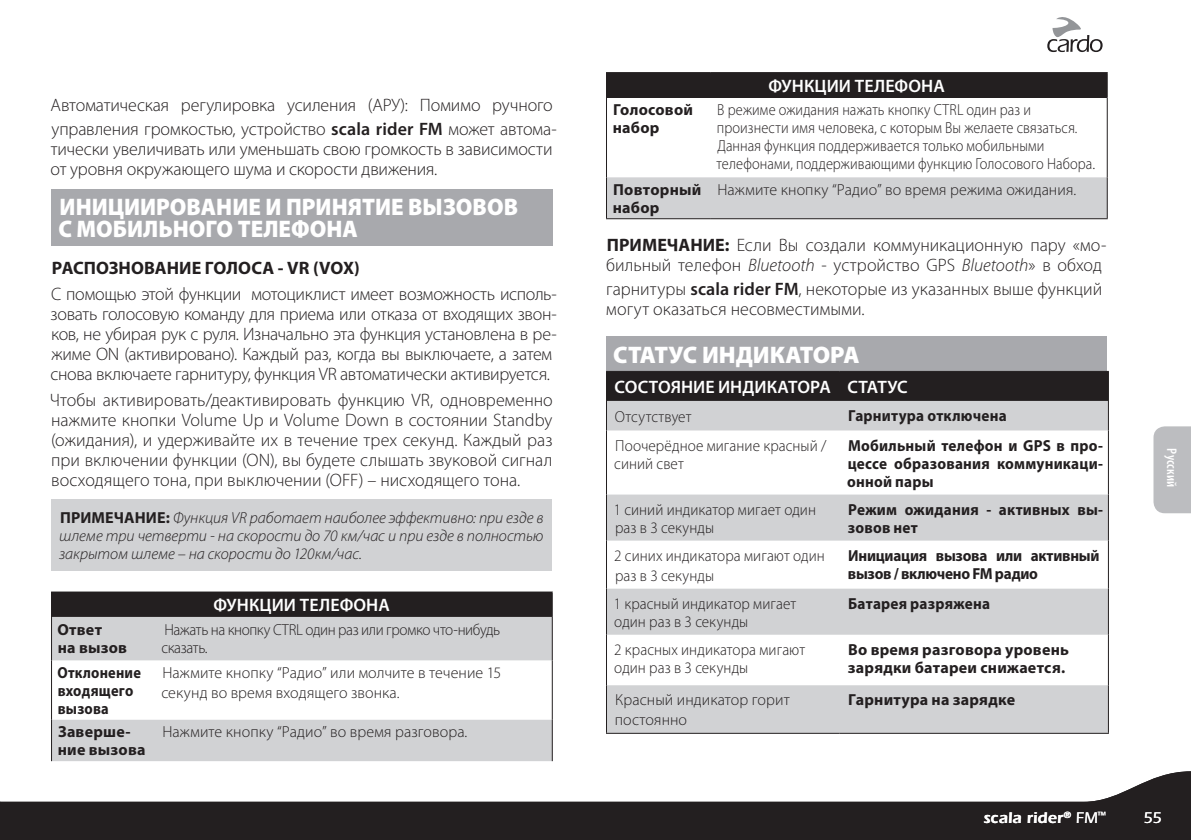
<style>
.page{position:relative;width:1191px;height:840px;background:#fff}
.page>*{position:absolute;margin:0;border:0;box-sizing:border-box;transform-origin:0 0}
._66{font:900 24px/22px "Myriad Pro";color:#fff;scale:.95 1}
._66-2{font:900 24px "Myriad Pro";color:#fff}
.Intented_Regular_Bod{font:300 18px/20px "Myriad Pro";letter-spacing:-.015em;color:#231f20}
.PRIMARY_Body_Text{font:300 18px/20px "Myriad Pro";color:#231f20}
.t1{font:600 18px "Myriad Pro";color:#fff}
.Bold_Text_size_Subhe{font:700 18px "Myriad Pro";color:#231f20}
.As_in_French{font:300 16px/18px "Myriad Pro";letter-spacing:.005em;color:#231f20;scale:.9 1}
.As_in_French-2{font:300 16px/20px "Myriad Pro";letter-spacing:.005em;color:#231f20}
.As_in_French-3{font:300 16px/18px "Myriad Pro";letter-spacing:.005em;color:#231f20;scale:.95 1}
.Intented_Regular_Bod-2{font:italic 300 16px/18px "Myriad Pro";letter-spacing:-.005em;color:#231f20;text-align:justify}
.Intented_Regular_Bod-3{font:700 16px/18px "Myriad Pro";letter-spacing:.015em;color:#231f20;text-align:justify;scale:.95 1}
.Intented_Regular_Bod-4{font:700 16px/18px "Myriad Pro";letter-spacing:.015em;color:#231f20}
.As_in_French-4{font:300 16px/18px "Myriad Pro";letter-spacing:-.025em;color:#231f20;scale:.95 1}
.Intented_Regular_Bod-5{font:700 16px/18px "Myriad Pro";letter-spacing:-.015em;color:#231f20;scale:.95 1}
.Intented_Regular_Bod-6{font:300 16px/18px "Myriad Pro";letter-spacing:.005em;color:#231f20;scale:.95 1}
.Intented_Regular_Bod-7{font:700 16px/18px "Myriad Pro";letter-spacing:.015em;color:#231f20;scale:.9 1}
.t2{font:600 16px "Itc Eras";letter-spacing:.01em;color:#fff}
.t3{font:500 16px "Itc Eras";color:#fff}
.t4{font:600 condensed 14px "Myriad Pro";letter-spacing:.02em;color:#fff}
.s1{font-weight:600}
.s2{font-weight:700;font-style:normal}
.s3{font-weight:700}
.s4{font-style:italic}
.s5{font-weight:500}
</style>
<div class="page">
<svg style="left:1047px;top:17px;width:55px;height:35px"></svg>
<div style="left:1153px;top:426px;width:38px;height:87px;background:#bcbdc0"></div>
<svg style="left:0;top:771px;width:1191px;height:68px;fill:#231f20"></svg>
<div style="left:51px;top:189px;width:502px;height:56px;background:#a8a9ad"></div>
<div style="left:51px;top:499px;width:501px;height:71px;background:#d1d2d4"></div>
<div style="left:52px;top:591px;width:500px;height:25px;background:#231f20"></div>
<svg style="left:52px;top:616px;width:500px;height:144px;fill:#d1d2d4"></svg>
<hr style="left:51px;top:616px;width:1px;height:44px;background:#231f20">
<hr style="left:552px;top:616px;width:1px;height:44px;background:#231f20">
<hr style="left:51px;top:660px;width:1px;height:59px;background:#231f20">
<hr style="left:552px;top:660px;width:1px;height:59px;background:#231f20">
<hr style="left:51px;top:719px;width:1px;height:41px;background:#231f20">
<hr style="left:552px;top:719px;width:1px;height:41px;background:#231f20">
<hr style="left:51px;top:591px;width:105px;height:1px;background:#231f20">
<svg style="left:51px;top:592px;width:1px;height:24px"></svg>
<hr style="left:156px;top:591px;width:397px;height:1px;background:#231f20">
<svg style="left:552px;top:592px;width:1px;height:24px"></svg>
<div style="left:606px;top:73px;width:501px;height:24px;background:#231f20"></div>
<div style="left:607px;top:177px;width:499px;height:41px;background:#d1d2d4"></div>
<hr style="left:606px;top:97px;width:1px;height:80px;background:#231f20">
<hr style="left:1106px;top:97px;width:1px;height:80px;background:#231f20">
<hr style="left:606px;top:177px;width:1px;height:41px;background:#231f20">
<hr style="left:1106px;top:177px;width:1px;height:41px;background:#231f20">
<hr style="left:606px;top:218px;width:105px;height:1px;background:#231f20">
<hr style="left:711px;top:218px;width:396px;height:1px;background:#231f20">
<hr style="left:606px;top:72px;width:105px;height:1px;background:#231f20">
<hr style="left:711px;top:72px;width:396px;height:1px;background:#231f20">
<div style="left:606px;top:337px;width:501px;height:34px;background:#a8a9ad"></div>
<svg style="left:607px;top:430px;width:501px;height:302px"></svg>
<hr style="left:606px;top:430px;width:1px;height:64px;background:#231f20">
<hr style="left:1108px;top:430px;width:1px;height:64px;background:#231f20">
<hr style="left:606px;top:494px;width:1px;height:46px;background:#231f20">
<hr style="left:1108px;top:494px;width:1px;height:46px;background:#231f20">
<hr style="left:606px;top:540px;width:1px;height:48px;background:#231f20">
<hr style="left:1108px;top:540px;width:1px;height:48px;background:#231f20">
<hr style="left:606px;top:588px;width:1px;height:46px;background:#231f20">
<hr style="left:1108px;top:588px;width:1px;height:46px;background:#231f20">
<hr style="left:606px;top:634px;width:1px;height:51px;background:#231f20">
<hr style="left:1108px;top:634px;width:1px;height:51px;background:#231f20">
<hr style="left:606px;top:685px;width:1px;height:47px;background:#231f20">
<hr style="left:1108px;top:685px;width:1px;height:47px;background:#231f20">
<hr style="left:606px;top:732px;width:233px;height:1px;background:#231f20">
<hr style="left:839px;top:732px;width:270px;height:1px;background:#231f20">
<svg style="left:606px;top:371px;width:503px;height:59px;background:#787778"></svg>
<p class="Intented_Regular_Bod" style="left:51px;top:93px;width:507px;line-height:24px">Автоматическая регулировка усиления (АРУ): Помимо ручного управления громкостью, устройство <span class="s1">scala rider FM</span> может автома-</p>
<p class="Intented_Regular_Bod" style="left:50px;top:139px;width:503px">тически увеличивать или уменьшать свою громкость в зависимости от уровня окружающего шума и скорости движения.</p>
<p class="_66" style="left:58px;top:195px;width:485px">ИНИЦИИРОВАНИЕ И ПРИНЯТИЕ ВЫЗОВОВ<br>С МОБИЛЬНОГО ТЕЛЕФОНА</p>
<p class="Bold_Text_size_Subhe" style="left:52px;top:256px;width:309px">РАСПОЗНОВАНИЕ ГОЛОСА - VR (VOX)</p>
<p class="Intented_Regular_Bod" style="left:50px;top:283px;width:508px">С помощью этой функции мотоциклист имеет возможность исполь&shy;зовать голосовую команду для приема или отказа от входящих звон&shy;ков, не убирая рук с руля. Изначально эта функция установлена в ре&shy;жиме ON (активировано). Каждый раз, когда вы выключаете, а затем снова включаете гарнитуру, функция VR автоматически активируется.</p>
<p class="Intented_Regular_Bod" style="left:50px;top:389px;width:504px;text-align:justify">Чтобы активировать/деактивировать функцию VR, одновременно нажмите кнопки Volume Up и Volume Down в состоянии Standby (ожидания), и удерживайте их в течение трех секунд. Каждый раз при включении функции (ON), вы будете слышать звуковой сигнал восходящего тона, при выключении (OFF) – нисходящего тона.</p>
<p class="Intented_Regular_Bod-2" style="left:59px;top:508px;width:486px"><span class="s2">ПРИМЕЧАНИЕ:</span> Функция VR работает наиболее эффективно: при езде в шлеме три четверти - на скорости до 70 км/час и при езде в полностью закрытом шлеме – на скорости до 120км/час.</p>
<p class="t1" style="left:213px;top:593px;width:178px">ФУНКЦИИ ТЕЛЕФОНА</p>
<p class="Intented_Regular_Bod-4" style="left:57px;top:619px;width:71px">Ответ<br>на вызов</p>
<p class="As_in_French-4" style="left:161px;top:619px;width:358px">Нажать на кнопку CTRL один раз или громко что-нибудь сказать.</p>
<p class="Intented_Regular_Bod-7" style="left:57px;top:662px;width:94px">Отклонение входящего вызова</p>
<p class="As_in_French-2" style="left:161px;top:662px;width:341px">Нажмите кнопку “Радио” или молчите в течение 15 секунд во время входящего звонка.</p>
<p class="Intented_Regular_Bod-4" style="left:58px;top:722px;width:89px">Заверше&shy;ние вызова</p>
<p class="As_in_French-2" style="left:162px;top:721px;width:306px">Нажмите кнопку “Радио” во время разговора.</p>
<p class="t1" style="left:768px;top:74px;width:178px">ФУНКЦИИ ТЕЛЕФОНА</p>
<p class="Intented_Regular_Bod-4" style="left:613px;top:100px;width:82px">Голосовой набор</p>
<p class="As_in_French" style="left:716px;top:101px;width:422px">В режиме ожидания нажать кнопку CTRL один раз и произнести имя человека, с которым Вы желаете связаться.<br>Данная функция поддерживается только мобильными телефонами, поддерживающими функцию Голосового Набора.</p>
<p class="Intented_Regular_Bod-4" style="left:613px;top:180px;width:90px">Повторный набор</p>
<p class="As_in_French-2" style="left:717px;top:179px;width:360px">Нажмите кнопку “Радио” во время режима ожидания.</p>
<p class="PRIMARY_Body_Text" style="left:606px;top:234px;width:501px"><span class="s3">ПРИМЕЧАНИЕ:</span> Если Вы создали коммуникационную пару «мо&shy;бильный телефон <span class="s4">Bluetooth</span> - устройство GPS <span class="s4">Bluetooth</span>» в обход</p>
<p class="PRIMARY_Body_Text" style="left:606px;top:278px;width:497px">гарнитуры <span class="s1">scala rider FM</span>, некоторые из указанных выше функций могут оказаться несовместимыми.</p>
<p class="_66-2" style="left:613px;top:338px;width:248px">СТАТУС ИНДИКАТОРА</p>
<p class="t1" style="left:614px;top:375px;width:218px">СОСТОЯНИЕ ИНДИКАТОРА</p>
<p class="t1" style="left:847px;top:375px;width:62px">СТАТУС</p>
<p class="As_in_French-3" style="left:615px;top:408px;width:82px">Отсутствует</p>
<p class="Intented_Regular_Bod-3" style="left:848px;top:406px;width:168px">Гарнитура отключена</p>
<p class="As_in_French-3" style="left:614px;top:436px;width:225px">Поочерёдное мигание красный / синий свет</p>
<p class="Intented_Regular_Bod-3" style="left:847px;top:435px;width:271px">Мобильный телефон и GPS в про&shy;цессе образования коммуникаци&shy;онной пары</p>
<p class="As_in_French-3" style="left:613px;top:500px;width:214px">1 синий индикатор мигает один раз в 3 секунды</p>
<p class="Intented_Regular_Bod-3" style="left:848px;top:499px;width:270px">Режим ожидания - активных вы&shy;зовов нет</p>
<p class="As_in_French-3" style="left:614px;top:545px;width:223px;line-height:20px">2 синих индикатора мигают один раз в 3 секунды</p>
<p class="Intented_Regular_Bod-5" style="left:848px;top:545px;width:266px">Инициация вызова или активный вызов / включено FM радио</p>
<p class="As_in_French-3" style="left:613px;top:594px;width:194px">1 красный индикатор мигает один раз в 3 секунды</p>
<p class="Intented_Regular_Bod-3" style="left:848px;top:593px;width:151px">Батарея разряжена</p>
<p class="Intented_Regular_Bod-6" style="left:614px;top:640px;width:202px">2 красных индикатора мигают один раз в 3 секунды</p>
<p class="Intented_Regular_Bod-4" style="left:848px;top:639px;width:223px">Во время разговора уровень зарядки батареи снижается.</p>
<p class="As_in_French-2" style="left:615px;top:689px;width:176px">Красный индикатор горит постоянно</p>
<p class="Intented_Regular_Bod-4" style="left:848px;top:690px;width:168px">Гарнитура на зарядке</p>
<p class="t4" style="left:1180px;top:448px;width:41px;rotate:90deg">Русский</p>
<p class="t2" style="left:983px;top:808px;width:124px">scala rider<sup>®</sup> <span class="s5">FM</span><sup>™</sup></p>
<p class="t3" style="left:1143px;top:807px;width:20px">55</p>
</div>
